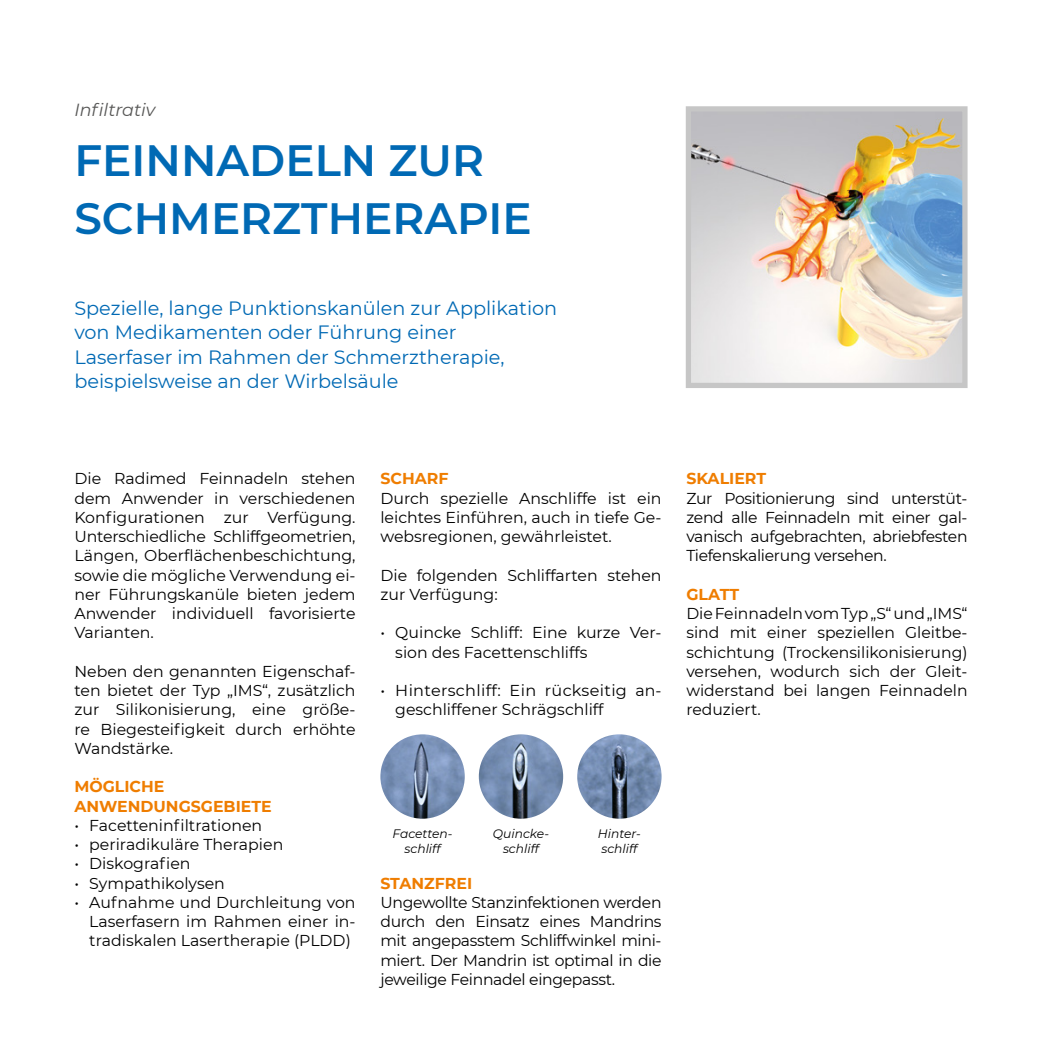
<style>
.page{position:relative;width:1042px;height:1042px;background:#fff}
.page>*{position:absolute;margin:0;border:0;box-sizing:border-box;transform-origin:0 0}
.t1{font:600 43.75px/57.8px "Montserrat";color:#0069b4}
.t2{font:19.25px/24.5px "Montserrat";color:#0069b4}
.t3{font:italic 17.5px "Montserrat";color:#575756}
.t4{font:15.75px/19.2px "Montserrat";color:#000;text-align:justify}
.t5{font:700 15.75px/19.2px "Montserrat";color:#ef7d00}
.t6{font:italic 12.25px/14.7px "Montserrat";color:#000;text-align:center}
</style>
<div class="page">
<img style="left:685px;top:106px;width:283px;height:282px">
<img style="left:380px;top:734px;width:85px;height:85px;border-radius:42px">
<img style="left:479px;top:734px;width:84px;height:85px;border-radius:42px">
<img style="left:577px;top:734px;width:84px;height:85px;border-radius:42px">
<p class="t3" style="left:74px;top:98px;width:82px">Infiltrativ</p>
<h1 class="t1" style="left:74px;top:130px;width:459px">FEINNADELN ZUR<br>SCHMERZTHERAPIE</h1>
<p class="t2" style="left:74px;top:295px;width:484px">Spezielle, lange Punktionskanülen zur Applikation von Medikamenten oder Führung einer Laserfaser im Rahmen der Schmerztherapie, beispielsweise an der Wirbelsäule</p>
<p class="t4" style="left:74px;top:468px;width:283px">Die Radimed Feinnadeln stehen dem Anwender in verschiedenen Konfigurationen zur Verfügung.<br>Unterschiedliche Schliffgeometrien, Längen, Oberflächenbeschichtung, sowie die mögliche Verwendung ei&shy;ner Führungskanüle bieten jedem Anwender individuell favorisierte Varianten.</p>
<p class="t4" style="left:74px;top:661px;width:283px">Neben den genannten Eigenschaf&shy;ten bietet der Typ „IMS“, zusätzlich zur Silikonisierung, eine größe&shy;re Biegesteifigkeit durch erhöhte Wandstärke.</p>
<p class="t5" style="left:74px;top:776px;width:199px">MÖGLICHE<br>ANWENDUNGSGEBIETE</p>
<p class="t4" style="left:74px;top:815px;width:189px">• Facetteninfiltrationen</p>
<p class="t4" style="left:74px;top:834px;width:210px">• periradikuläre Therapien</p>
<p class="t4" style="left:74px;top:853px;width:118px">• Diskografien</p>
<p class="t4" style="left:74px;top:873px;width:152px">• Sympathikolysen</p>
<p class="t4" style="left:89px;top:892px;width:268px;text-indent:-15px">• Aufnahme und Durchleitung von Laserfasern im Rahmen einer in&shy;tradiskalen Lasertherapie (PLDD)</p>
<p class="t5" style="left:380px;top:468px;width:70px">SCHARF</p>
<p class="t4" style="left:380px;top:488px;width:283px">Durch spezielle Anschliffe ist ein leichtes Einführen, auch in tiefe Ge&shy;websregionen, gewährleistet.</p>
<p class="t4" style="left:380px;top:565px;width:283px">Die folgenden Schliffarten stehen zur Verfügung:</p>
<p class="t4" style="left:395px;top:622px;width:268px;text-indent:-15px">• Quincke Schliff: Eine kurze Ver&shy;sion des Facettenschliffs</p>
<p class="t4" style="left:395px;top:680px;width:268px;text-indent:-15px">• Hinterschliff: Ein rückseitig an&shy;geschliffener Schrägschliff</p>
<p class="t6" style="left:393px;top:826px;width:61px">Facetten&shy;schliff</p>
<p class="t6" style="left:493px;top:826px;width:58px">Quincke&shy;schliff</p>
<p class="t6" style="left:598px;top:826px;width:45px;text-align:left">Hinter&shy;schliff</p>
<p class="t5" style="left:380px;top:872px;width:93px">STANZFREI</p>
<p class="t4" style="left:380px;top:892px;width:283px">Ungewollte Stanzinfektionen werden durch den Einsatz eines Mandrins mit angepasstem Schliffwinkel mini&shy;miert. Der Mandrin ist optimal in die jeweilige Feinnadel eingepasst.</p>
<p class="t5" style="left:686px;top:468px;width:81px">SKALIERT</p>
<p class="t4" style="left:686px;top:488px;width:283px">Zur Positionierung sind unterstüt&shy;zend alle Feinnadeln mit einer gal&shy;vanisch aufgebrachten, abriebfesten Tiefenskalierung versehen.</p>
<p class="t5" style="left:686px;top:584px;width:54px">GLATT</p>
<p class="t4" style="left:686px;top:603px;width:283px">Die Feinnadeln vom Typ „S“ und „IMS“ sind mit einer speziellen Gleitbe&shy;schichtung (Trockensilikonisierung) versehen, wodurch sich der Gleit&shy;widerstand bei langen Feinnadeln reduziert.</p>
</div>
